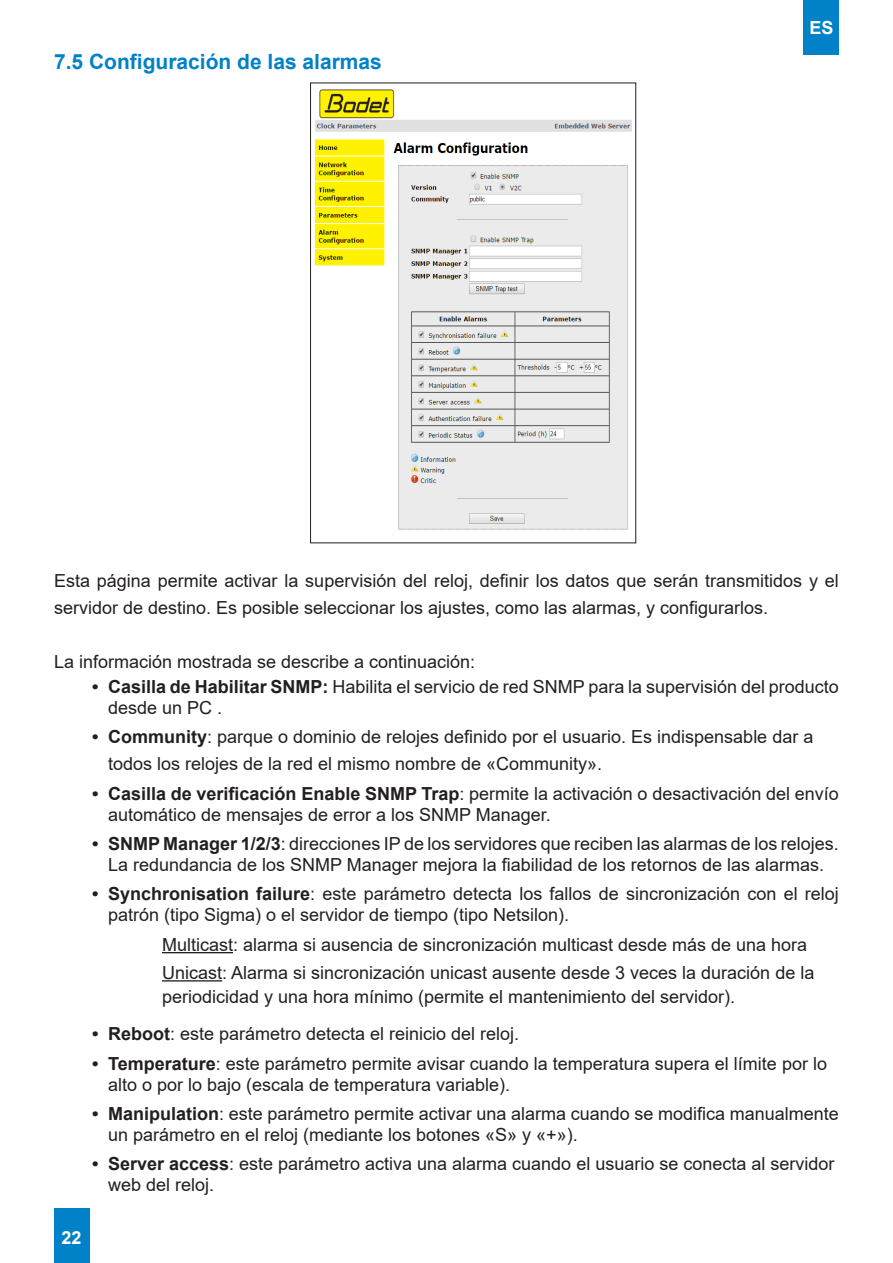
<style>
.page{position:relative;width:893px;height:1263px;background:#fff}
.page>*{position:absolute;margin:0;border:0;box-sizing:border-box;transform-origin:0 0}
.Sous_titre{font:700 21px "Arial";color:#0081c8}
.texte_normal{font:18px/21px "Arial";color:#231f20}
.t1{font:700 18px "Arial";color:#fff}
.s1{font-weight:700}
</style>
<div class="page">
<div style="left:54px;top:1209px;width:35px;height:54px;background:#0081c8"></div>
<div style="left:804px;top:0;width:35px;height:54px;background:#0081c8"></div>
<hr style="left:162px;top:952px;width:71px;height:1px;background:#231f20">
<hr style="left:162px;top:980px;width:60px;height:1px;background:#231f20">
<img style="left:314px;top:89px;width:318px;height:441px">
<p class="Sous_titre" style="left:54px;top:47px;width:329px">7.5 Configuración de las alarmas</p>
<p class="t1" style="left:809px;top:15px;width:26px">ES</p>
<p class="texte_normal" style="left:54px;top:567px;width:786px;line-height:27px">Esta página permite activar la supervisión del reloj, definir los datos que serán transmitidos y el servidor de destino. Es posible seleccionar los ajustes, como las alarmas, y configurarlos.</p>
<p class="texte_normal" style="left:54px;top:651px;width:423px">La información mostrada se describe a continuación:</p>
<p class="texte_normal" style="left:108px;top:676px;width:732px;text-indent:-16px"><span class="s1">• Casilla de Habilitar SNMP:</span> Habilita el servicio de red SNMP para la supervisión del producto desde un PC .</p>
<p class="texte_normal" style="left:108px;top:723px;width:707px;line-height:27px;text-indent:-16px"><span class="s1">• Community</span>: parque o dominio de relojes definido por el usuario. Es indispensable dar a todos los relojes de la red el mismo nombre de «Community».</p>
<p class="texte_normal" style="left:108px;top:783px;width:732px;text-indent:-16px"><span class="s1">• Casilla de verificación Enable SNMP Trap</span>: permite la activación o desactivación del envío automático de mensajes de error a los SNMP Manager.</p>
<p class="texte_normal" style="left:92px;top:833px;width:748px;text-align:center"><span class="s1">• SNMP Manager 1/2/3</span>: direcciones IP de los servidores que reciben las alarmas de los relojes.<br>La redundancia de los SNMP Manager mejora la fiabilidad de los retornos de las alarmas.</p>
<p class="texte_normal" style="left:108px;top:883px;width:732px;text-indent:-16px"><span class="s1">• Synchronisation failure</span>: este parámetro detecta los fallos de sincronización con el reloj patrón (tipo Sigma) o el servidor de tiempo (tipo Netsilon).</p>
<p class="texte_normal" style="left:162px;top:934px;width:647px">Multicast: alarma si ausencia de sincronización multicast desde más de una hora</p>
<p class="texte_normal" style="left:162px;top:962px;width:654px">Unicast: Alarma si sincronización unicast ausente desde 3 veces la duración de la</p>
<p class="texte_normal" style="left:162px;top:986px;width:575px">periodicidad y una hora mínimo (permite el mantenimiento del servidor).</p>
<p class="texte_normal" style="left:92px;top:1023px;width:428px"><span class="s1">• Reboot</span>: este parámetro detecta el reinicio del reloj.</p>
<p class="texte_normal" style="left:108px;top:1053px;width:720px;text-indent:-16px"><span class="s1">• Temperature</span>: este parámetro permite avisar cuando la temperatura supera el límite por lo alto o por lo bajo (escala de temperatura variable).</p>
<p class="texte_normal" style="left:108px;top:1103px;width:732px;text-indent:-16px"><span class="s1">• Manipulation</span>: este parámetro permite activar una alarma cuando se modifica manualmente un parámetro en el reloj (mediante los botones «S» y «+»).</p>
<p class="texte_normal" style="left:108px;top:1153px;width:728px;text-indent:-16px"><span class="s1">• Server access</span>: este parámetro activa una alarma cuando el usuario se conecta al servidor web del reloj.</p>
<p class="t1" style="left:62px;top:1225px;width:22px">22</p>
</div>
